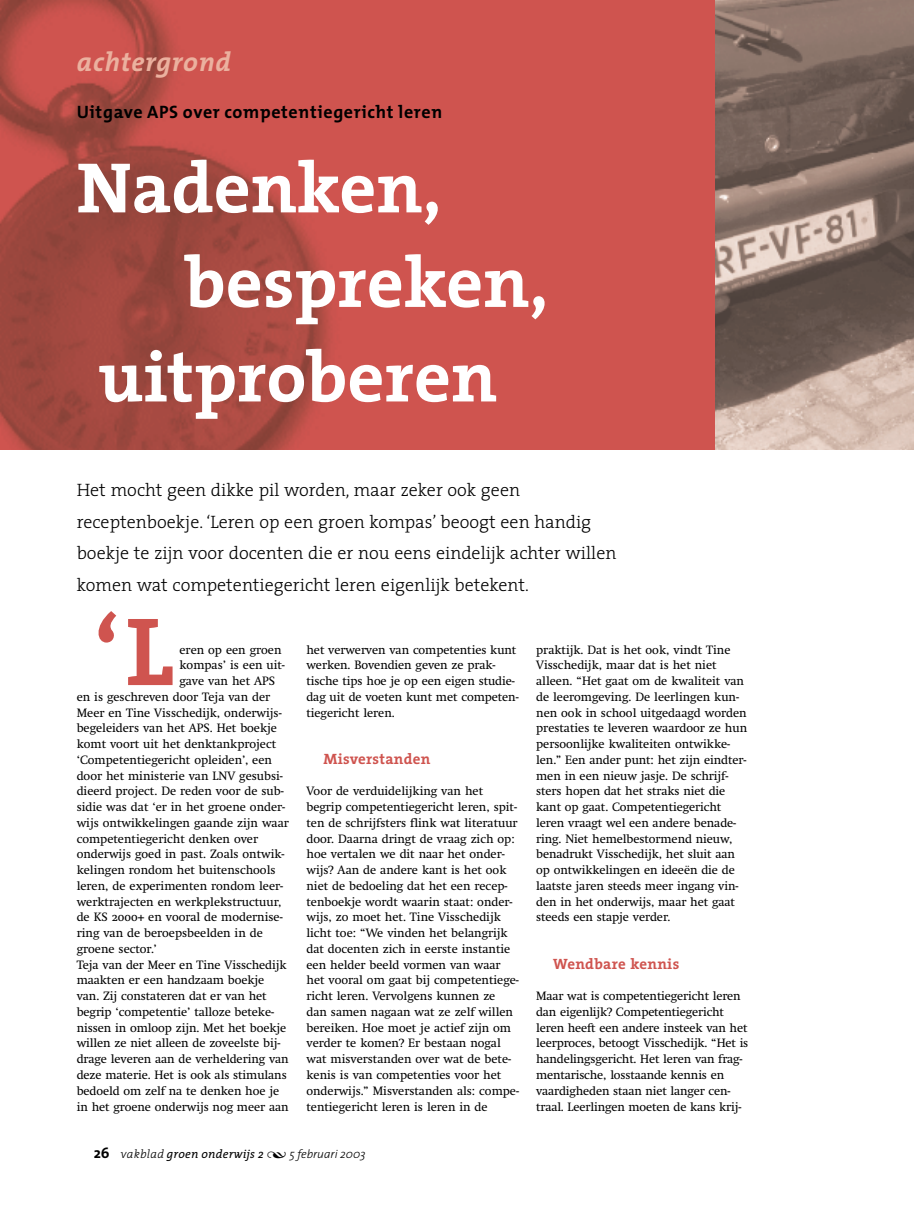
<style>
.page{position:relative;width:914px;height:1211px;background:#fff}
.page>*{position:absolute;margin:0;border:0;box-sizing:border-box;transform-origin:0 0}
.t1{font:700 97.8px "The Serif";color:#cf544f}
.t2{font:700 72px "The Serif";color:#fff}
.t3{font:italic 700 27px "The Mix";letter-spacing:.03em;color:#ebb19f}
.t4{font:300 18px/31.5px "The Serif";color:#000}
.t5{font:700 18px "The Mix";letter-spacing:.035em;color:#000}
.t6{font:700 15px "The Serif";letter-spacing:.02em;color:#cf544f}
.t7{font:12px/15.8px "Swift Special";color:#000}
.t8{font:italic 12px "The Serif";letter-spacing:.02em;color:#000}
.s1{font-family:"The Sans";font-weight:700;font-style:normal;font-size:15px}
.s2{font-weight:300}
.s3{font-family:"The Serif Extra Light Expert";font-style:normal}
.s4{font-family:"The Sans";font-weight:300}
</style>
<div class="page">
<img style="left:0;top:0;width:715px;height:449px">
<img style="left:715px;top:0;width:199px;height:449px">
<h3 class="t3" style="left:77px;top:52px;width:156px">achtergrond</h3>
<h3 class="t5" style="left:77px;top:105px;width:367px">Uitgave APS over competentiegericht leren</h3>
<h2 class="t2" style="left:77px;top:162px;width:366px">Nadenken,</h2>
<h2 class="t2" style="left:185px;top:256px;width:365px">bespreken,</h2>
<h2 class="t2" style="left:98px;top:351px;width:401px">uitproberen</h2>
<p class="t4" style="left:77px;top:476px;width:541px">Het mocht geen dikke pil worden, maar zeker ook geen receptenboekje. ‘Leren op een groen kompas’ beoogt een handig boekje te zijn voor docenten die er nou eens eindelijk achter willen komen wat competentiegericht leren eigenlijk betekent.</p>
<h1 class="t1" style="left:94px;top:616px;width:82px">‘L</h1>
<p class="t7" style="left:306px;top:643px;width:214px">het verwerven van competenties kunt werken. Bovendien geven ze prak&shy;tische tips hoe je op een eigen studie&shy;dag uit de voeten kunt met competen&shy;tiegericht leren.</p>
<p class="t6" style="left:323px;top:753px;width:109px">Misverstanden</p>
<p class="t7" style="left:306px;top:784px;width:214px">Voor de verduidelijking van het begrip competentiegericht leren, spit&shy;ten de schrijfsters flink wat literatuur door. Daarna dringt de vraag zich op: hoe vertalen we dit naar het onder&shy;wijs? Aan de andere kant is het ook niet de bedoeling dat het een recep&shy;tenboekje wordt waarin staat: onder&shy;wijs, zo moet het. Tine Visschedijk licht toe: “We vinden het belangrijk dat docenten zich in eerste instantie een helder beeld vormen van waar het vooral om gaat bij competentiege&shy;richt leren. Vervolgens kunnen ze<br>dan samen nagaan wat ze zelf willen bereiken. Hoe moet je actief zijn om verder te komen? Er bestaan nogal wat misverstanden over wat de bete&shy;kenis is van competenties voor het onderwijs.” Misverstanden als: compe&shy;tentiegericht leren is leren in de</p>
<p class="t7" style="left:536px;top:643px;width:212px">praktijk. Dat is het ook, vindt Tine Visschedijk, maar dat is het niet alleen. “Het gaat om de kwaliteit van de leeromgeving. De leerlingen kun&shy;nen ook in school uitgedaagd worden prestaties te leveren waardoor ze hun persoonlijke kwaliteiten ontwikke&shy;len.” Een ander punt: het zijn eindter&shy;men in een nieuw jasje. De schrijf&shy;sters hopen dat het straks niet die kant op gaat. Competentiegericht leren vraagt wel een andere benade&shy;ring. Niet hemelbestormend nieuw, benadrukt Visschedijk, het sluit aan op ontwikkelingen en ideeën die de laatste jaren steeds meer ingang vin&shy;den in het onderwijs, maar het gaat steeds een stapje verder.</p>
<p class="t6" style="left:553px;top:958px;width:127px">Wendbare kennis</p>
<p class="t7" style="left:536px;top:989px;width:214px">Maar wat is competentiegericht leren dan eigenlijk? Competentiegericht leren heeft een andere insteek van het leerproces, betoogt Visschedijk. “Het is handelingsgericht. Het leren van frag&shy;mentarische, losstaande kennis en vaardigheden staan niet langer cen&shy;traal. Leerlingen moeten de kans krij-</p>
<p class="t7" style="left:179px;top:643px;width:103px">eren op een groen</p>
<p class="t7" style="left:179px;top:658px;width:107px">kompas’ is een uit-</p>
<p class="t7" style="left:179px;top:674px;width:97px">gave van het APS</p>
<p class="t7" style="left:77px;top:690px;width:195px">en is geschreven door Teja van der</p>
<p class="t7" style="left:77px;top:706px;width:206px">Meer en Tine Visschedijk, onderwijs-</p>
<p class="t7" style="left:77px;top:721px;width:202px">begeleiders van het APS. Het boekje</p>
<p class="t7" style="left:77px;top:737px;width:201px">komt voort uit het denktankproject</p>
<p class="t7" style="left:77px;top:753px;width:197px">‘Competentiegericht opleiden’, een</p>
<p class="t7" style="left:77px;top:769px;width:208px">door het ministerie van LNV gesubsi-</p>
<p class="t7" style="left:77px;top:784px;width:208px">dieerd project. De reden voor de sub-</p>
<p class="t7" style="left:77px;top:800px;width:210px">sidie was dat ‘er in het groene onder-</p>
<p class="t7" style="left:77px;top:816px;width:214px">wijs ontwikkelingen gaande zijn waar</p>
<p class="t7" style="left:77px;top:832px;width:183px">competentiegericht denken over</p>
<p class="t7" style="left:77px;top:847px;width:209px">onderwijs goed in past. Zoals ontwik-</p>
<p class="t7" style="left:77px;top:863px;width:200px">kelingen rondom het buitenschools</p>
<p class="t7" style="left:77px;top:879px;width:208px">leren, de experimenten rondom leer-</p>
<p class="t7" style="left:77px;top:895px;width:206px">werktrajecten en werkplekstructuur,</p>
<p class="t7" style="left:77px;top:910px;width:207px">de KS 2000+ en vooral de modernise-</p>
<p class="t7" style="left:77px;top:926px;width:188px">ring van de beroepsbeelden in de</p>
<p class="t7" style="left:77px;top:942px;width:82px">groene sector.’</p>
<p class="t7" style="left:77px;top:958px;width:211px">Teja van der Meer en Tine Visschedijk</p>
<p class="t7" style="left:77px;top:973px;width:189px">maakten er een handzaam boekje</p>
<p class="t7" style="left:77px;top:989px;width:191px">van. Zij constateren dat er van het</p>
<p class="t7" style="left:77px;top:1005px;width:199px">begrip ‘competentie’ talloze beteke-</p>
<p class="t7" style="left:77px;top:1021px;width:211px">nissen in omloop zijn. Met het boekje</p>
<p class="t7" style="left:77px;top:1036px;width:205px">willen ze niet alleen de zoveelste bij-</p>
<p class="t7" style="left:77px;top:1052px;width:213px">drage leveren aan de verheldering van</p>
<p class="t7" style="left:77px;top:1068px;width:211px">deze materie. Het is ook als stimulans</p>
<p class="t7" style="left:77px;top:1084px;width:204px">bedoeld om zelf na te denken hoe je</p>
<p class="t7" style="left:77px;top:1099px;width:213px">in het groene onderwijs nog meer aan</p>
<p class="t8" style="left:94px;top:1149px;width:273px"><span class="s1">26</span> <span class="s2">vakblad</span> groen onderwijs 2 <span class="s3">Œ</span> <span class="s4">5 februari 2003</span></p>
</div>
